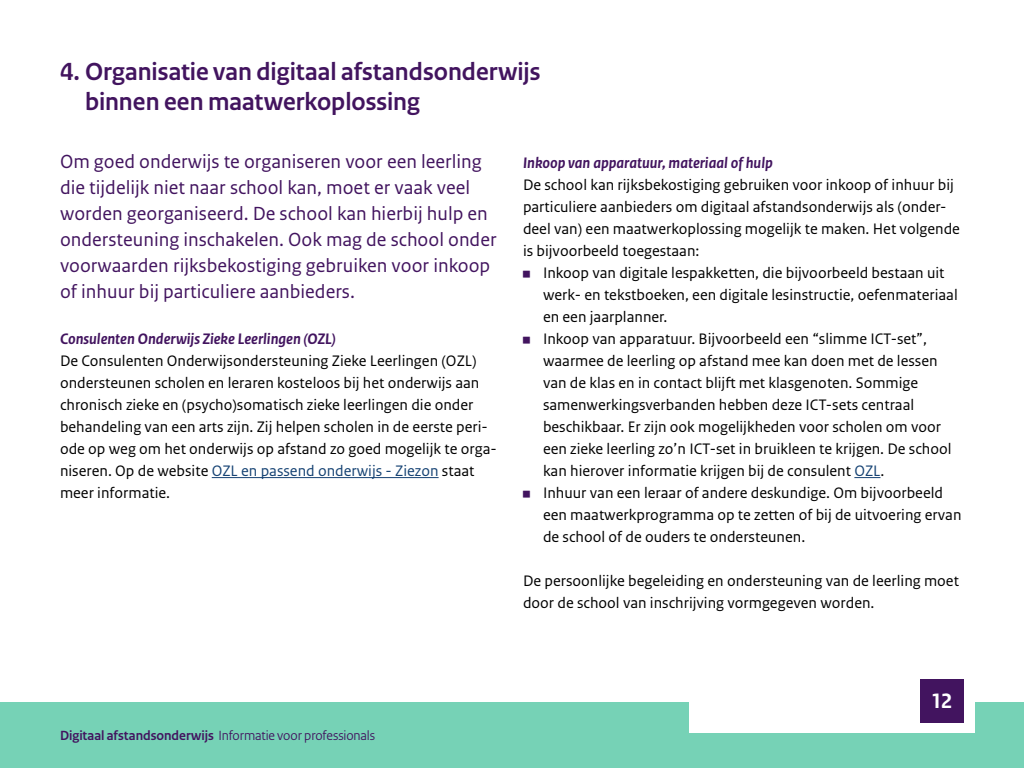
<style>
.page{position:relative;width:1024px;height:768px;background:#fff}
.page>*{position:absolute;margin:0;border:0;box-sizing:border-box;transform-origin:0 0}
.Pagina_Titel{font:700 26px/30px "Rijksoverheid Sans Heading";color:#42145f}
.t1{font:700 22px "Rijksoverheid Sans Text";color:#fff}
.Broodtekst{font:20px/26px "Rijksoverheid Sans Text";color:#42145f}
.Broodtekst-2{font:16px/22px "Rijksoverheid Sans Text";color:#000}
.Tussenkop{font:italic 700 16px "Rijksoverheid Sans Text";color:#42145f}
.t2{font:14px "Rijksoverheid Sans Heading";letter-spacing:-.01em;color:#42145f}
.s1{color:#154273}
.s2{font-weight:700}
</style>
<div class="page">
<hr style="left:212px;top:477px;width:227px;height:1px;background:#154273">
<svg style="left:854px;top:477px;width:26px;height:1px"></svg>
<div style="left:0;top:702px;width:1024px;height:66px;background:#76d2b6"></div>
<div style="left:689px;top:670px;width:286px;height:63px;background:#fff"></div>
<div style="left:920px;top:679px;width:44px;height:44px;background:#42145f"></div>
<h2 class="Pagina_Titel" style="left:85px;top:57px;width:457px;text-indent:-25px">4. Organisatie van digitaal afstandsonderwijs binnen een maatwerkoplossing</h2>
<p class="Broodtekst" style="left:60px;top:149px;width:438px">Om goed onderwijs te organiseren voor een leerling die tijdelijk niet naar school kan, moet er vaak veel worden georganiseerd. De school kan hierbij hulp en ondersteuning inschakelen. Ook mag de school onder voorwaarden rijksbekostiging gebruiken voor inkoop of inhuur bij particuliere aanbieders.</p>
<h3 class="Tussenkop" style="left:60px;top:330px;width:277px">Consulenten Onderwijs Zieke Leerlingen (OZL)</h3>
<p class="Broodtekst-2" style="left:60px;top:350px;width:438px">De Consulenten Onderwijsondersteuning Zieke Leerlingen (OZL) ondersteunen scholen en leraren kosteloos bij het onderwijs aan chronisch zieke en (psycho)somatisch zieke leerlingen die onder behandeling van een arts zijn. Zij helpen scholen in de eerste peri&shy;ode op weg om het onderwijs op afstand zo goed mogelijk te orga&shy;niseren. Op de website <span class="s1">OZL en passend onderwijs - Ziezon</span> staat meer informatie.</p>
<h3 class="Tussenkop" style="left:523px;top:154px;width:251px">Inkoop van apparatuur, materiaal of hulp</h3>
<p class="Broodtekst-2" style="left:523px;top:174px;width:438px">De school kan rijksbekostiging gebruiken voor inkoop of inhuur bij particuliere aanbieders om digitaal afstandsonderwijs als (onder&shy;deel van) een maatwerkoplossing mogelijk te maken. Het volgende is bijvoorbeeld toegestaan:</p>
<p class="Broodtekst-2" style="left:543px;top:262px;width:416px">Inkoop van digitale lespakketten, die bijvoorbeeld bestaan uit werk- en tekstboeken, een digitale lesinstructie, oefenmateriaal en een jaarplanner.</p>
<p class="Broodtekst-2" style="left:543px;top:328px;width:410px">Inkoop van apparatuur. Bijvoorbeeld een “slimme ICT-set”, waarmee de leerling op afstand mee kan doen met de lessen van de klas en in contact blijft met klasgenoten. Sommige samenwerkingsverbanden hebben deze ICT-sets centraal beschikbaar. Er zijn ook mogelijkheden voor scholen om voor een zieke leerling zo’n ICT-set in bruikleen te krijgen. De school kan hierover informatie krijgen bij de consulent <span class="s1">OZL</span>.</p>
<p class="Broodtekst-2" style="left:543px;top:482px;width:420px">Inhuur van een leraar of andere deskundige. Om bijvoorbeeld een maatwerkprogramma op te zetten of bij de uitvoering ervan de school of de ouders te ondersteunen.</p>
<p class="Broodtekst-2" style="left:523px;top:570px;width:438px">De persoonlijke begeleiding en ondersteuning van de leerling moet door de school van inschrijving vormgegeven worden.</p>
<p class="t2" style="left:60px;top:728px;width:317px"><span class="s2">Digitaal afstandsonderwijs</span> Informatie voor professionals</p>
<h2 class="t1" style="left:932px;top:689px;width:22px">12</h2>
</div>
